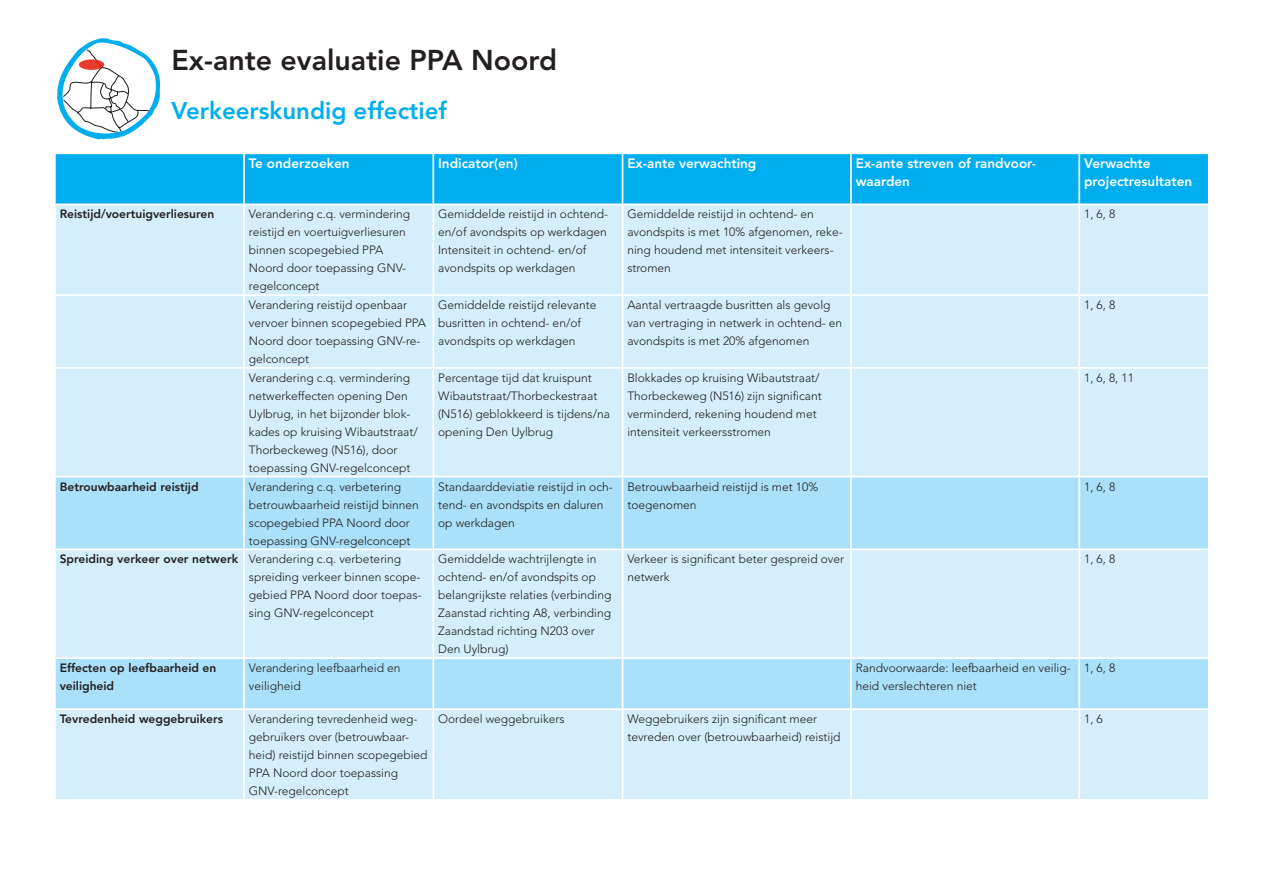
<style>
.page{position:relative;width:1263px;height:893px;background:#fff}
.page>*{position:absolute;margin:0;border:0;box-sizing:border-box;transform-origin:0 0}
.t1{font:800 28.5px "Avenir LT Std";color:#231f20}
.t2{font:800 24px "Avenir LT Std";color:#00aeef}
.t3{font:800 13.5px/18px "Avenir LT Std";color:#fff}
.t4{font:300 12px/18px "Avenir LT Std";color:#231f20}
.t5{font:800 12px/18px "Avenir LT Std";color:#231f20}
.s1{font-weight:800}
</style>
<div class="page">
<div style="left:56px;top:154px;width:1152px;height:49px;background:#00aeef"></div>
<div style="left:56px;top:205px;width:1152px;height:594px;background:#d4effb"></div>
<svg style="left:56px;top:477px;width:1152px;height:231px;background:#bee7f9"></svg>
<hr style="left:243px;top:154px;width:2px;height:49px;background:#fff">
<hr style="left:432px;top:154px;width:2px;height:49px;background:#fff">
<hr style="left:622px;top:154px;width:1px;height:49px;background:#fff">
<hr style="left:850px;top:154px;width:2px;height:49px;background:#fff">
<hr style="left:1078px;top:154px;width:2px;height:49px;background:#fff">
<hr style="left:243px;top:205px;width:2px;height:89px;background:#fff">
<hr style="left:432px;top:205px;width:2px;height:89px;background:#fff">
<hr style="left:622px;top:205px;width:1px;height:89px;background:#fff">
<hr style="left:850px;top:205px;width:2px;height:89px;background:#fff">
<hr style="left:1078px;top:205px;width:2px;height:89px;background:#fff">
<hr style="left:54px;top:294px;width:190px;height:2px;background:#fff">
<hr style="left:244px;top:294px;width:189px;height:2px;background:#fff">
<hr style="left:243px;top:296px;width:2px;height:71px;background:#fff">
<hr style="left:433px;top:294px;width:189px;height:2px;background:#fff">
<hr style="left:432px;top:296px;width:2px;height:71px;background:#fff">
<hr style="left:622px;top:294px;width:229px;height:2px;background:#fff">
<hr style="left:622px;top:296px;width:1px;height:71px;background:#fff">
<hr style="left:851px;top:294px;width:228px;height:2px;background:#fff">
<hr style="left:850px;top:296px;width:2px;height:71px;background:#fff">
<hr style="left:1079px;top:294px;width:131px;height:2px;background:#fff">
<hr style="left:1078px;top:296px;width:2px;height:71px;background:#fff">
<hr style="left:54px;top:367px;width:190px;height:2px;background:#fff">
<hr style="left:244px;top:367px;width:189px;height:2px;background:#fff">
<hr style="left:243px;top:369px;width:2px;height:107px;background:#fff">
<hr style="left:433px;top:367px;width:189px;height:2px;background:#fff">
<hr style="left:432px;top:369px;width:2px;height:107px;background:#fff">
<hr style="left:622px;top:367px;width:229px;height:2px;background:#fff">
<hr style="left:622px;top:369px;width:1px;height:107px;background:#fff">
<hr style="left:851px;top:367px;width:228px;height:2px;background:#fff">
<hr style="left:850px;top:369px;width:2px;height:107px;background:#fff">
<hr style="left:1079px;top:367px;width:131px;height:2px;background:#fff">
<hr style="left:1078px;top:369px;width:2px;height:107px;background:#fff">
<hr style="left:54px;top:476px;width:190px;height:1px;background:#fff">
<hr style="left:244px;top:476px;width:189px;height:1px;background:#fff">
<hr style="left:243px;top:477px;width:2px;height:71px;background:#fff">
<hr style="left:433px;top:476px;width:189px;height:1px;background:#fff">
<hr style="left:432px;top:477px;width:2px;height:71px;background:#fff">
<hr style="left:622px;top:476px;width:229px;height:1px;background:#fff">
<hr style="left:622px;top:477px;width:1px;height:71px;background:#fff">
<hr style="left:851px;top:476px;width:228px;height:1px;background:#fff">
<hr style="left:850px;top:477px;width:2px;height:71px;background:#fff">
<hr style="left:1079px;top:476px;width:131px;height:1px;background:#fff">
<hr style="left:1078px;top:477px;width:2px;height:71px;background:#fff">
<hr style="left:54px;top:548px;width:190px;height:2px;background:#fff">
<hr style="left:244px;top:548px;width:189px;height:2px;background:#fff">
<hr style="left:243px;top:550px;width:2px;height:107px;background:#fff">
<hr style="left:433px;top:548px;width:189px;height:2px;background:#fff">
<hr style="left:432px;top:550px;width:2px;height:107px;background:#fff">
<hr style="left:622px;top:548px;width:229px;height:2px;background:#fff">
<hr style="left:622px;top:550px;width:1px;height:107px;background:#fff">
<hr style="left:851px;top:548px;width:228px;height:2px;background:#fff">
<hr style="left:850px;top:550px;width:2px;height:107px;background:#fff">
<hr style="left:1079px;top:548px;width:131px;height:2px;background:#fff">
<hr style="left:1078px;top:550px;width:2px;height:107px;background:#fff">
<hr style="left:54px;top:657px;width:190px;height:2px;background:#fff">
<hr style="left:244px;top:657px;width:189px;height:2px;background:#fff">
<hr style="left:243px;top:659px;width:2px;height:49px;background:#fff">
<hr style="left:433px;top:657px;width:189px;height:2px;background:#fff">
<hr style="left:432px;top:659px;width:2px;height:49px;background:#fff">
<hr style="left:622px;top:657px;width:229px;height:2px;background:#fff">
<hr style="left:622px;top:659px;width:1px;height:49px;background:#fff">
<hr style="left:851px;top:657px;width:228px;height:2px;background:#fff">
<hr style="left:850px;top:659px;width:2px;height:49px;background:#fff">
<hr style="left:1079px;top:657px;width:131px;height:2px;background:#fff">
<hr style="left:1078px;top:659px;width:2px;height:49px;background:#fff">
<hr style="left:54px;top:708px;width:190px;height:2px;background:#fff">
<hr style="left:244px;top:708px;width:189px;height:2px;background:#fff">
<hr style="left:243px;top:710px;width:2px;height:89px;background:#fff">
<hr style="left:433px;top:708px;width:189px;height:2px;background:#fff">
<hr style="left:432px;top:710px;width:2px;height:89px;background:#fff">
<hr style="left:622px;top:708px;width:229px;height:2px;background:#fff">
<hr style="left:622px;top:710px;width:1px;height:89px;background:#fff">
<hr style="left:851px;top:708px;width:228px;height:2px;background:#fff">
<hr style="left:850px;top:710px;width:2px;height:89px;background:#fff">
<hr style="left:1079px;top:708px;width:131px;height:2px;background:#fff">
<hr style="left:1078px;top:710px;width:2px;height:89px;background:#fff">
<svg style="left:57px;top:38px;width:103px;height:101px"></svg>
<h1 class="t1" style="left:171px;top:43px;width:387px">Ex-ante evaluatie PPA Noord</h1>
<h2 class="t2" style="left:171px;top:97px;width:277px">Verkeerskundig effectief</h2>
<p class="t3" style="left:249px;top:155px;width:102px">Te onderzoeken</p>
<p class="t3" style="left:438px;top:155px;width:81px">Indicator(en)</p>
<p class="t3" style="left:627px;top:155px;width:131px">Ex-ante verwachting</p>
<p class="t3" style="left:856px;top:155px;width:182px">Ex-ante streven of randvoor&shy;waarden</p>
<p class="t3" style="left:1084px;top:155px;width:110px">Verwachte projectresultaten</p>
<p class="t5" style="left:60px;top:205px;width:156px">Reistijd/voertuigverliesuren</p>
<p class="t4" style="left:249px;top:205px;width:163px">Verandering c.q. vermindering reistijd en voertuigverliesuren binnen scopegebied PPA<br>Noord door toepassing GNV&shy;regelconcept</p>
<p class="t4" style="left:438px;top:205px;width:172px">Gemiddelde reistijd in ochtend&shy;en/of avondspits op werkdagen<br>Intensiteit in ochtend- en/of avondspits op werkdagen</p>
<p class="t4" style="left:627px;top:205px;width:217px">Gemiddelde reistijd in ochtend- en avondspits is met 10% afgenomen, reke&shy;ning houdend met intensiteit verkeers&shy;stromen</p>
<p class="t4" style="left:1084px;top:205px;width:33px">1, 6, 8</p>
<p class="t4" style="left:249px;top:296px;width:179px">Verandering reistijd openbaar vervoer binnen scopegebied PPA<br>Noord door toepassing GNV-re&shy;gelconcept</p>
<p class="t4" style="left:438px;top:296px;width:160px">Gemiddelde reistijd relevante busritten in ochtend- en/of avondspits op werkdagen</p>
<p class="t4" style="left:627px;top:296px;width:216px">Aantal vertraagde busritten als gevolg van vertraging in netwerk in ochtend- en avondspits is met 20% afgenomen</p>
<p class="t4" style="left:1084px;top:296px;width:33px">1, 6, 8</p>
<p class="t4" style="left:249px;top:369px;width:170px">Verandering c.q. vermindering netwerkeffecten opening Den<br>Uylbrug, in het bijzonder blok&shy;kades op kruising Wibautstraat/<br>Thorbeckeweg (N516), door toepassing GNV-regelconcept</p>
<p class="t4" style="left:438px;top:369px;width:173px">Percentage tijd dat kruispunt<br>Wibautstraat/Thorbeckestraat (N516) geblokkeerd is tijdens/na opening Den Uylbrug</p>
<p class="t4" style="left:627px;top:369px;width:196px">Blokkades op kruising Wibautstraat/ Thorbeckeweg (N516) zijn significant verminderd, rekening houdend met intensiteit verkeersstromen</p>
<p class="t4" style="left:1084px;top:369px;width:51px">1, 6, 8, 11</p>
<p class="t5" style="left:60px;top:477px;width:140px">Betrouwbaarheid reistijd</p>
<p class="t4" style="left:249px;top:477px;width:172px">Verandering c.q. verbetering betrouwbaarheid reistijd binnen scopegebied PPA Noord door toepassing GNV-regelconcept</p>
<p class="t4" style="left:438px;top:477px;width:176px">Standaarddeviatie reistijd in och&shy;tend- en avondspits en daluren op werkdagen</p>
<p class="t4" style="left:627px;top:477px;width:192px">Betrouwbaarheid reistijd is met 10% toegenomen</p>
<p class="t4" style="left:1084px;top:477px;width:33px">1, 6, 8</p>
<p class="t4" style="left:249px;top:550px;width:174px;text-indent:-189px"><span class="s1">Spreiding verkeer over netwerk</span> Verandering c.q. verbetering spreiding verkeer binnen scope&shy;gebied PPA Noord door toepas&shy;sing GNV-regelconcept</p>
<p class="t4" style="left:438px;top:550px;width:175px">Gemiddelde wachtrijlengte in ochtend- en/of avondspits op belangrijkste relaties (verbinding<br>Zaanstad richting A8, verbinding<br>Zaandstad richting N203 over<br>Den Uylbrug)</p>
<p class="t4" style="left:627px;top:550px;width:218px">Verkeer is significant beter gespreid over netwerk</p>
<p class="t4" style="left:1084px;top:550px;width:33px">1, 6, 8</p>
<p class="t5" style="left:60px;top:659px;width:158px">Effecten op leefbaarheid en veiligheid</p>
<p class="t4" style="left:249px;top:659px;width:153px">Verandering leefbaarheid en veiligheid</p>
<p class="t4" style="left:856px;top:659px;width:216px">Randvoorwaarde: leefbaarheid en veilig&shy;heid verslechteren niet</p>
<p class="t4" style="left:1084px;top:659px;width:33px">1, 6, 8</p>
<p class="t5" style="left:60px;top:710px;width:165px">Tevredenheid weggebruikers</p>
<p class="t4" style="left:249px;top:710px;width:180px">Verandering tevredenheid weg&shy;gebruikers over (betrouwbaar&shy;heid) reistijd binnen scopegebied<br>PPA Noord door toepassing<br>GNV-regelconcept</p>
<p class="t4" style="left:438px;top:710px;width:128px">Oordeel weggebruikers</p>
<p class="t4" style="left:627px;top:710px;width:215px">Weggebruikers zijn significant meer tevreden over (betrouwbaarheid) reistijd</p>
<p class="t4" style="left:1084px;top:710px;width:20px">1, 6</p>
</div>
